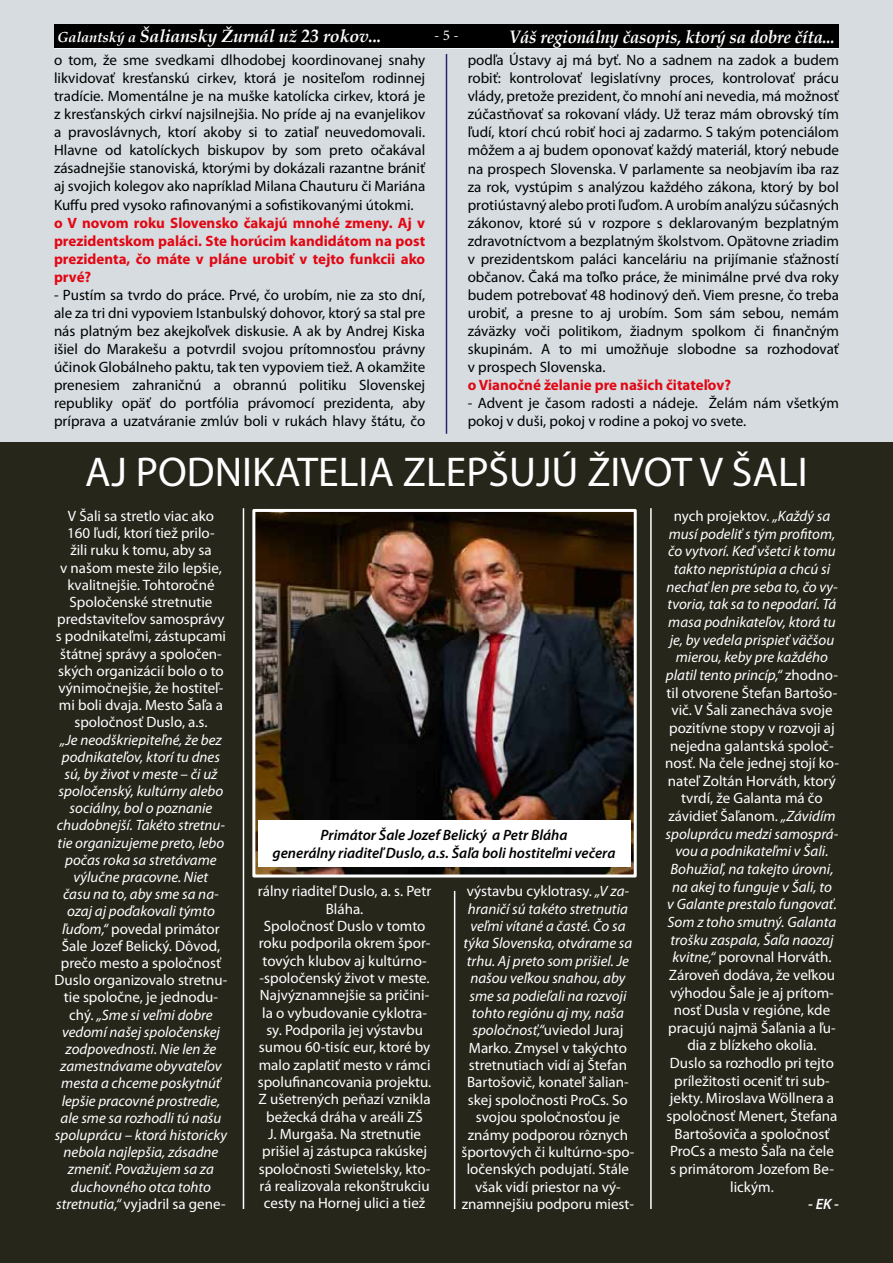
<style>
.page{position:relative;width:893px;height:1263px;background:#fff}
.page>*{position:absolute;margin:0;border:0;box-sizing:border-box;transform-origin:0 0}
.t1{font:41.7px "Myriad Pro";color:#fff}
.t2{font:italic 700 18px "Book Antiqua";letter-spacing:-.01em;color:#fff;scale:.93 1}
.t3{font:italic 700 17.7px "Book Antiqua";letter-spacing:-.01em;color:#fff}
.t4{font:15px/17.7px "Myriad Pro";color:#fff;text-align:center}
.t5{font:15px/18px "Myriad Pro";color:#000;text-align:justify}
.t6{font:italic 15px/17.2px "Myriad Pro";color:#fff;text-align:center}
.t7{font:700 15px/18px "Myriad Pro";color:#e30613;text-align:justify}
.t8{font:italic 600 15px/18px "Myriad Pro";color:#000;text-align:center}
.t9{font:italic 600 15px "Myriad Pro";color:#fff}
.t10{font:15px "Minion Pro";color:#fff}
.s1{font-size:14.55px}
.s2{font-style:normal}
.s3{font-style:italic}
</style>
<div class="page">
<div style="left:0;top:441px;width:893px;height:822px;background:#27261b"></div>
<div style="left:0;top:0;width:893px;height:441px;background:#d6dce0"></div>
<hr style="left:446px;top:54px;width:1px;height:380px;background:#2b2171">
<img style="left:256px;top:513px;width:377px;height:360px">
<div style="left:252px;top:509px;width:385px;height:368px;border:3px solid #fff"></div>
<div style="left:258px;top:820px;width:372px;height:46px;background:#fff"></div>
<hr style="left:243px;top:508px;width:1px;height:701px;background:#fff">
<hr style="left:454px;top:891px;width:1px;height:318px;background:#fff">
<hr style="left:650px;top:508px;width:2px;height:701px;background:#fff">
<hr style="left:54px;top:47px;width:785px;height:2px;background:#fff">
<div style="left:54px;top:24px;width:785px;height:24px;background:#000"></div>
<p class="t3" style="left:57px;top:24px;width:326px"><span class="s1">Galantský a</span> Šaliansky Žurnál už 23 rokov...</p>
<p class="t10" style="left:434px;top:26px;width:26px">- 5 -</p>
<p class="t2" style="left:509px;top:24px;width:352px">Váš regionálny časopis, ktorý sa dobre číta...</p>
<p class="t5" style="left:468px;top:52px;width:373px">podľa Ústavy aj má byť. No a sadnem na zadok a budem robiť: kontrolovať legislatívny proces, kontrolovať prácu vlády, pretože prezident, čo mnohí ani nevedia, má možnosť zúčastňovať sa rokovaní vlády. Už teraz mám obrovský tím ľudí, ktorí chcú robiť hoci aj zadarmo. S takým potenciálom môžem a aj budem oponovať každý materiál, ktorý nebude na prospech Slovenska. V parlamente sa neobjavím iba raz za rok, vystúpim s analýzou každého zákona, ktorý by bol protiústavný alebo proti ľuďom. Aurobím analýzu súčasných zákonov, ktoré sú v rozpore s deklarovaným bezplatným zdravotníctvom a bezplatným školstvom. Opätovne zriadim v prezidentskom paláci kanceláriu na prijímanie sťažností občanov. Čaká ma toľko práce, že minimálne prvé dva roky budem potrebovať 48 hodinový deň. Viem presne, čo treba urobiť, a presne to aj urobím. Som sám sebou, nemám záväzky voči politikom, žiadnym spolkom či finančným skupinám. A to mi umožňuje slobodne sa rozhodovať v prospech Slovenska.</p>
<p class="t7" style="left:468px;top:376px;width:265px">o Vianočné želanie pre našich čitateľov?</p>
<p class="t5" style="left:468px;top:394px;width:373px">- Advent je časom radosti a nádeje. Želám nám všetkým pokoj v duši, pokoj v rodine a pokoj vo svete.</p>
<h1 class="t1" style="left:85px;top:450px;width:724px">AJ PODNIKATELIA ZLEPŠUJÚ ŽIVOT V ŠALI</h1>
<p class="t4" style="left:56px;top:508px;width:172px;line-height:17.2px">V Šali sa stretlo viac ako<br>160 ľudí, ktorí tiež prilo-<br>žili ruku k tomu, aby sa<br>v našom meste žilo lepšie, kvalitnejšie. Tohtoročné<br>Spoločenské stretnutie predstaviteľov samosprávy s podnikateľmi, zástupcami štátnej správy a spoločen&shy;ských organizácií bolo o to výnimočnejšie, že hostiteľ&shy;mi boli dvaja. Mesto Šaľa a spoločnosť Duslo, a.s.</p>
<p class="t6" style="left:55px;top:731px;width:174px">„Je neodškriepiteľné, že bez podnikateľov, ktorí tu dnes sú, by život v meste – či už spoločenský, kultúrny alebo sociálny, bol o poznanie chudobnejší. Takéto stretnu&shy;tie organizujeme preto, lebo počas roka sa stretávame výlučne pracovne. Niet<br>času na to, aby sme sa na&shy;ozaj aj poďakovali týmto ľuďom,“ <span class="s2">povedal primátor<br>Šale Jozef Belický. Dôvod, prečo mesto a spoločnosť<br>Duslo organizovalo stretnu&shy;tie spoločne, je jednodu&shy;chý.</span> „Sme si veľmi dobre vedomí našej spoločenskej zodpovednosti. Nie len že zamestnávame obyvateľov mesta a chceme poskytnúť lepšie pracovné prostredie, ale sme sa rozhodli tú našu spoluprácu – ktorá historicky nebola najlepšia, zásadne zmeniť. Považujem sa za duchovného otca tohto stretnutia,“ <span class="s2">vyjadril sa gene-</span></p>
<p class="t5" style="left:54px;top:52px;width:373px">o tom, že sme svedkami dlhodobej koordinovanej snahy likvidovať kresťanskú cirkev, ktorá je nositeľom rodinnej tradície. Momentálne je na muške katolícka cirkev, ktorá je z kresťanských cirkví najsilnejšia. No príde aj na evanjelikov a pravoslávnych, ktorí akoby si to zatiaľ neuvedomovali.<br>Hlavne od katolíckych biskupov by som preto očakával zásadnejšie stanoviská, ktorými by dokázali razantne brániť aj svojich kolegov ako napríklad Milana Chauturu či Mariána Kuffu pred vysoko rafinovanými a sofistikovanými útokmi.</p>
<p class="t7" style="left:54px;top:214px;width:373px">o V novom roku Slovensko čakajú mnohé zmeny. Aj v prezidentskom paláci. Ste horúcim kandidátom na post prezidenta, čo máte v pláne urobiť v tejto funkcii ako prvé?</p>
<p class="t5" style="left:54px;top:286px;width:373px">- Pustím sa tvrdo do práce. Prvé, čo urobím, nie za sto dní, ale za tri dni vypoviem Istanbulský dohovor, ktorý sa stal pre nás platným bez akejkoľvek diskusie. A ak by Andrej Kiska išiel do Marakešu a potvrdil svojou prítomnosťou právny účinok Globálneho paktu, tak ten vypoviem tiež. A okamžite prenesiem zahraničnú a obrannú politiku Slovenskej republiky opäť do portfólia právomocí prezidenta, aby príprava a uzatváranie zmlúv boli v rukách hlavy štátu, čo</p>
<p class="t4" style="left:665px;top:508px;width:175px">nych projektov<span class="s3">. „Každý sa musí podeliť s tým profitom, čo vytvorí. Keď všetci k tomu takto nepristúpia a chcú si nechať len pre seba to, čo vy&shy;tvoria, tak sa to nepodarí. Tá masa podnikateľov, ktorá tu je, by vedela prispieť väčšou mierou, keby pre každého platil tento princíp,“</span> zhodno&shy;til otvorene Štefan Bartošo&shy;vič. V Šali zanecháva svoje pozitívne stopy v rozvoji aj nejedna galantská spoloč&shy;nosť. Na čele jednej stojí ko&shy;nateľ Zoltán Horváth, ktorý tvrdí, že Galanta má čo závidieť Šaľanom. <span class="s3">„Závidím spoluprácu medzi samosprá&shy;vou a podnikateľmi v Šali.<br>Bohužiaľ, na takejto úrovni, na akej to funguje v Šali, to<br>v Galante prestalo fungovať.<br>Som z toho smutný. Galanta trošku zaspala, Šaľa naozaj kvitne,“</span> porovnal Horváth.<br>Zároveň dodáva, že veľkou výhodou Šale je aj prítom&shy;nosť Dusla v regióne, kde pracujú najmä Šaľania a ľu&shy;dia z blízkeho okolia.<br>Duslo sa rozhodlo pri tejto príležitosti oceniť tri sub&shy;jekty. Miroslava Wöllnera a spoločnosť Menert, Štefana<br>Bartošoviča a spoločnosť<br>ProCs a mesto Šaľa na čele<br>s primátorom Jozefom Be&shy;lickým.</p>
<p class="t9" style="left:808px;top:1196px;width:32px">- EK -</p>
<p class="t8" style="left:273px;top:826px;width:344px">Primátor Šale Jozef Belický a Petr Bláha<br>generálny riaditeľ Duslo, a.s. Šaľa boli hostiteľmi večera</p>
<p class="t4" style="left:258px;top:883px;width:175px;line-height:17.2px">rálny riaditeľ Duslo, a. s. Petr<br>Bláha.<br>Spoločnosť Duslo v tomto roku podporila okrem špor&shy;tových klubov aj kultúrno--spoločenský život v meste.<br>Najvýznamnejšie sa pričini&shy;la o vybudovanie cyklotra&shy;sy. Podporila jej výstavbu sumou 60-tisíc eur, ktoré by malo zaplatiť mesto v rámci spolufinancovania projektu.<br>Z ušetrených peňazí vznikla bežecká dráha v areáli ZŠ<br>J. Murgaša. Na stretnutie prišiel aj zástupca rakúskej spoločnosti Swietelsky, kto&shy;rá realizovala rekonštrukciu cesty na Hornej ulici a tiež</p>
<p class="t4" style="left:461px;top:883px;width:174px">výstavbu cyklotrasy. <span class="s3">„V za&shy;hraničí sú takéto stretnutia veľmi vítané a časté. Čo sa týka Slovenska, otvárame sa trhu. Aj preto som prišiel. Je našou veľkou snahou, aby sme sa podieľali na rozvoji tohto regiónu aj my, naša spoločnosť,“</span>uviedol Juraj<br>Marko. Zmysel v takýchto stretnutiach vidí aj Štefan<br>Bartošovič, konateľ šalian&shy;skej spoločnosti ProCs. So svojou spoločnosťou je známy podporou rôznych športových či kultúrno-spo&shy;ločenských podujatí. Stále však vidí priestor na vý&shy;znamnejšiu podporu miest-</p>
</div>
